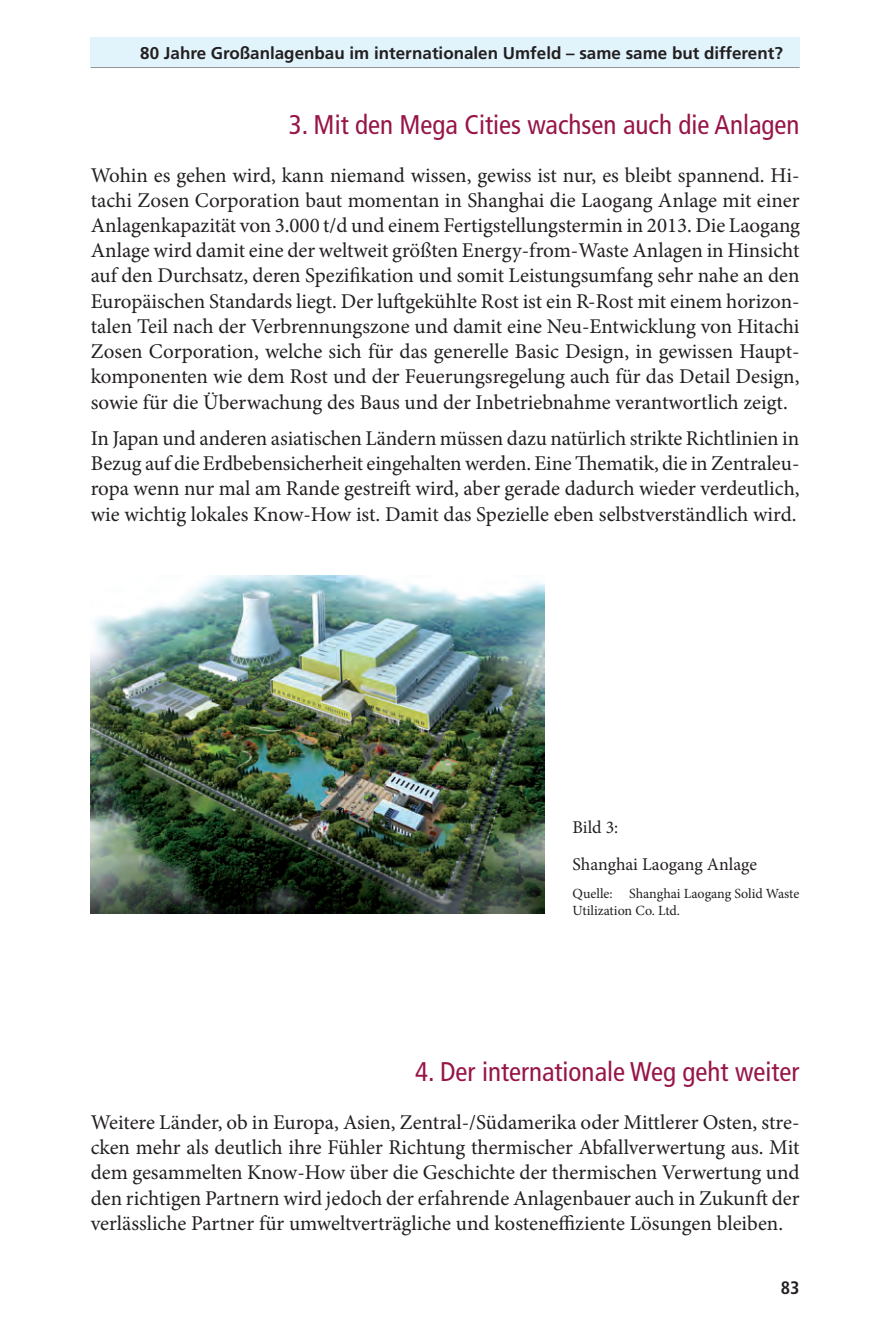
<style>
.page{position:relative;width:879px;height:1333px;background:#fff}
.page>*{position:absolute;margin:0;border:0;box-sizing:border-box;transform-origin:0 0}
._1__Ebene{font:condensed 27px "Frutiger";color:#971548}
.Fließtext_nach_Übers{font:21px/25.2px "Minion Pro";color:#231f20;text-align:justify}
.Fließtext{font:21px/25.2px "Minion Pro";color:#231f20;text-align:justify}
.Bild_Tabellenübersch{font:18px "Minion Pro";letter-spacing:-.005em;color:#231f20}
.t1{font:700 condensed 18px "Frutiger";color:#231f20}
.t2{font:700 17px "Frutiger";color:#231f20}
.Quelle_Bild_Tabelle{font:14px/16.8px "Minion Pro";color:#231f20}
</style>
<div class="page">
<div style="left:90px;top:37px;width:709px;height:30px;background:#e1f4fc"></div>
<hr style="left:91px;top:67px;width:708px;height:1px;background:#939598">
<img style="left:91px;top:575px;width:453px;height:338px">
<p class="t2" style="left:140px;top:43px;width:644px">80 Jahre Großanlagenbau im internationalen Umfeld – same same but different?</p>
<p class="_1__Ebene" style="left:289px;top:109px;width:512px">3. Mit den Mega Cities wachsen auch die Anlagen</p>
<p class="Fließtext_nach_Übers" style="left:91px;top:162px;width:711px">Wohin es gehen wird, kann niemand wissen, gewiss ist nur, es bleibt spannend. Hi&shy;tachi Zosen Corporation baut momentan in Shanghai die Laogang Anlage mit einer Anlagenkapazität von 3.000 t/d und einem Fertigstellungstermin in 2013. Die Laogang Anlage wird damit eine der weltweit größten Energy-from-Waste Anlagen in Hinsicht auf den Durchsatz, deren Spezifikation und somit Leistungsumfang sehr nahe an den Europäischen Standards liegt. Der luftgekühlte Rost ist ein R-Rost mit einem horizon&shy;talen Teil nach der Verbrennungszone und damit eine Neu-Entwicklung von Hitachi Zosen Corporation, welche sich für das generelle Basic Design, in gewissen Haupt&shy;komponenten wie dem Rost und der Feuerungsregelung auch für das Detail Design, sowie für die Überwachung des Baus und der Inbetriebnahme verantwortlich zeigt.</p>
<p class="Fließtext" style="left:91px;top:426px;width:710px">In Japan und anderen asiatischen Ländern müssen dazu natürlich strikte Richtlinien in Bezug auf die Erdbebensicherheit eingehalten werden. Eine Thematik, die in Zentraleu&shy;ropa wenn nur mal am Rande gestreift wird, aber gerade dadurch wieder verdeutlich, wie wichtig lokales Know-How ist. Damit das Spezielle eben selbstverständlich wird.</p>
<p class="Bild_Tabellenübersch" style="left:572px;top:814px;width:47px">Bild 3:</p>
<p class="Bild_Tabellenübersch" style="left:572px;top:852px;width:186px">Shanghai Laogang Anlage</p>
<p class="Quelle_Bild_Tabelle" style="left:572px;top:885px;width:228px">Quelle: Shanghai Laogang Solid Waste<br>Utilization Co. Ltd.</p>
<p class="_1__Ebene" style="left:415px;top:1055px;width:386px">4. Der internationale Weg geht weiter</p>
<p class="Fließtext_nach_Übers" style="left:91px;top:1109px;width:710px">Weitere Länder, ob in Europa, Asien, Zentral-/Südamerika oder Mittlerer Osten, stre&shy;cken mehr als deutlich ihre Fühler Richtung thermischer Abfallverwertung aus. Mit dem gesammelten Know-How über die Geschichte der thermischen Verwertung und den richtigen Partnern wird jedoch der erfahrende Anlagenbauer auch in Zukunft der verlässliche Partner für umweltverträgliche und kosteneffiziente Lösungen bleiben.</p>
<p class="t1" style="left:780px;top:1276px;width:20px">83</p>
</div>
